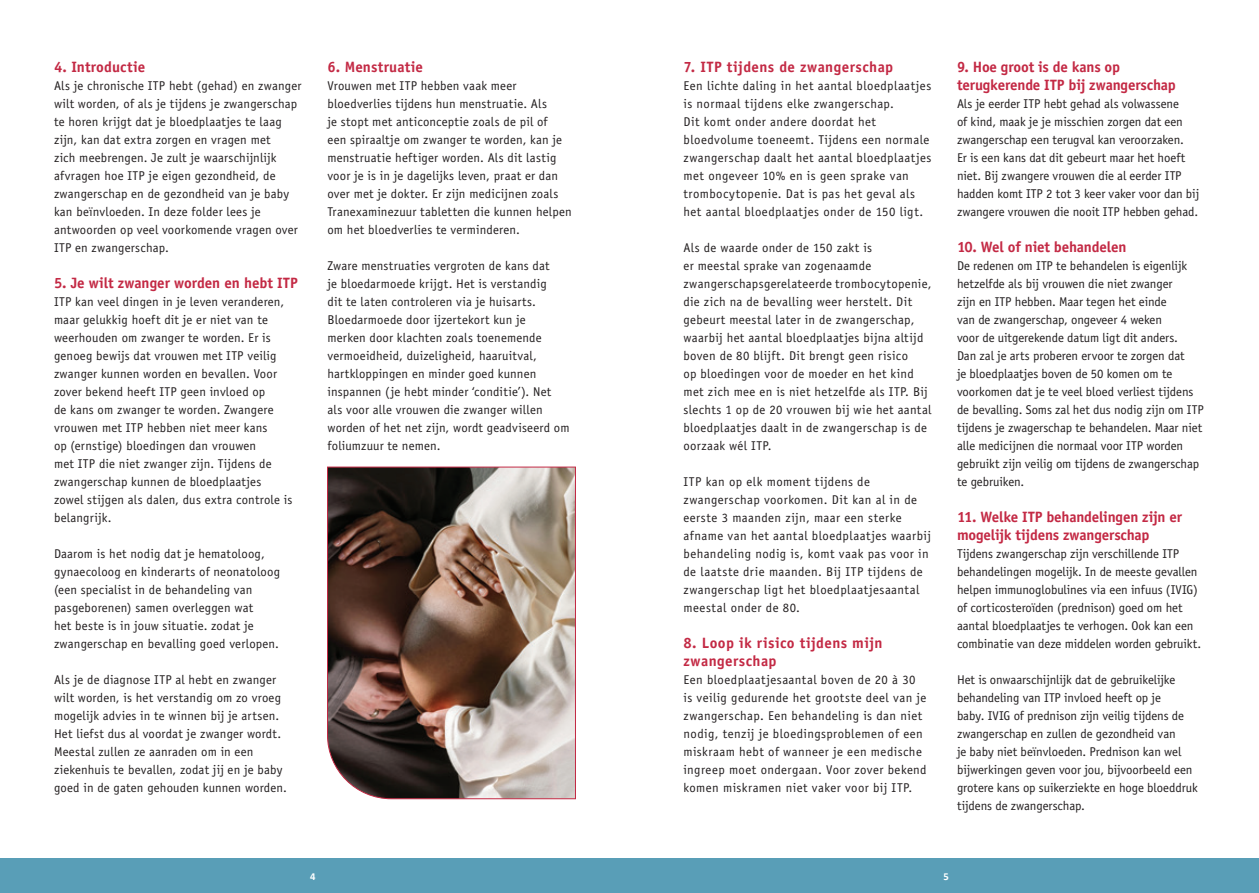
<style>
.page{position:relative;width:1259px;height:893px;background:#fff}
.page>*{position:absolute;margin:0;border:0;box-sizing:border-box;transform-origin:0 0}
.t1{font:700 15px/18px "Officina Sans Std";letter-spacing:-.005em;color:#c32944}
.t2{font:700 15px/18px "Officina Sans Std";letter-spacing:.03em;color:#c32944}
.t3{font:12.75px/18px "Officina Sans Std";letter-spacing:.015em;color:#231f20}
.t4{font:12.75px/18px "Officina Sans Std";letter-spacing:-.005em;color:#231f20}
.t5{font:12.75px/18px "Officina Sans Std";letter-spacing:.035em;color:#231f20}
.t6{font:700 10.65px "Calibri";color:#fff}
</style>
<div class="page">
<div style="left:0;top:858px;width:1259px;height:35px;background:#599eb7"></div>
<img style="left:327px;top:466px;width:249px;height:333px">
<p class="t1" style="left:54px;top:58px;width:93px">4. Introductie</p>
<p class="t3" style="left:54px;top:77px;width:249px">Als je chronische ITP hebt (gehad) en zwanger wilt worden, of als je tijdens je zwangerschap te horen krijgt dat je bloedplaatjes te laag zijn, kan dat extra zorgen en vragen met<br>zich meebrengen. Je zult je waarschijnlijk afvragen hoe ITP je eigen gezondheid, de zwangerschap en de gezondheid van je baby kan beïnvloeden. In deze folder lees je antwoorden op veel voorkomende vragen over ITP en zwangerschap.</p>
<p class="t1" style="left:54px;top:274px;width:245px">5. Je wilt zwanger worden en hebt ITP</p>
<p class="t3" style="left:54px;top:293px;width:240px">ITP kan veel dingen in je leven veranderen, maar gelukkig hoeft dit je er niet van te weerhouden om zwanger te worden. Er is genoeg bewijs dat vrouwen met ITP veilig zwanger kunnen worden en bevallen. Voor zover bekend heeft ITP geen invloed op<br>de kans om zwanger te worden. Zwangere vrouwen met ITP hebben niet meer kans<br>op (ernstige) bloedingen dan vrouwen<br>met ITP die niet zwanger zijn. Tijdens de zwangerschap kunnen de bloedplaatjes zowel stijgen als dalen, dus extra controle is belangrijk.</p>
<p class="t3" style="left:54px;top:545px;width:228px">Daarom is het nodig dat je hematoloog, gynaecoloog en kinderarts of neonatoloog (een specialist in de behandeling van pasgeborenen) samen overleggen wat<br>het beste is in jouw situatie. zodat je zwangerschap en bevalling goed verlopen.</p>
<p class="t3" style="left:54px;top:671px;width:234px">Als je de diagnose ITP al hebt en zwanger wilt worden, is het verstandig om zo vroeg mogelijk advies in te winnen bij je artsen.<br>Het liefst dus al voordat je zwanger wordt.<br>Meestal zullen ze aanraden om in een ziekenhuis te bevallen, zodat jij en je baby goed in de gaten gehouden kunnen worden.</p>
<p class="t1" style="left:327px;top:58px;width:97px">6. Menstruatie</p>
<p class="t3" style="left:327px;top:77px;width:246px">Vrouwen met ITP hebben vaak meer bloedverlies tijdens hun menstruatie. Als<br>je stopt met anticonceptie zoals de pil of<br>een spiraaltje om zwanger te worden, kan je menstruatie heftiger worden. Als dit lastig voor je is in je dagelijks leven, praat er dan over met je dokter. Er zijn medicijnen zoals Tranexaminezuur tabletten die kunnen helpen om het bloedverlies te verminderen.</p>
<p class="t3" style="left:327px;top:257px;width:244px">Zware menstruaties vergroten de kans dat<br>je bloedarmoede krijgt. Het is verstandig<br>dit te laten controleren via je huisarts.<br>Bloedarmoede door ijzertekort kun je<br>merken door klachten zoals toenemende vermoeidheid, duizeligheid, haaruitval, hartkloppingen en minder goed kunnen inspannen (je hebt minder ‘conditie’). Net<br>als voor alle vrouwen die zwanger willen worden of het net zijn, wordt geadviseerd om foliumzuur te nemen.</p>
<p class="t2" style="left:683px;top:58px;width:211px">7. ITP tijdens de zwangerschap</p>
<p class="t5" style="left:683px;top:77px;width:249px">Een lichte daling in het aantal bloedplaatjes is normaal tijdens elke zwangerschap.<br>Dit komt onder andere doordat het bloedvolume toeneemt. Tijdens een normale zwangerschap daalt het aantal bloedplaatjes met ongeveer 10% en is geen sprake van trombocytopenie. Dat is pas het geval als het aantal bloedplaatjes onder de 150 ligt.</p>
<p class="t3" style="left:683px;top:239px;width:249px">Als de waarde onder de 150 zakt is<br>er meestal sprake van zogenaamde zwangerschapsgerelateerde trombocytopenie, die zich na de bevalling weer herstelt. Dit gebeurt meestal later in de zwangerschap, waarbij het aantal bloedplaatjes bijna altijd boven de 80 blijft. Dit brengt geen risico<br>op bloedingen voor de moeder en het kind met zich mee en is niet hetzelfde als ITP. Bij slechts 1 op de 20 vrouwen bij wie het aantal bloedplaatjes daalt in de zwangerschap is de oorzaak wél ITP.</p>
<p class="t5" style="left:683px;top:473px;width:249px">ITP kan op elk moment tijdens de zwangerschap voorkomen. Dit kan al in de eerste 3 maanden zijn, maar een sterke afname van het aantal bloedplaatjes waarbij behandeling nodig is, komt vaak pas voor in de laatste drie maanden. Bij ITP tijdens de zwangerschap ligt het bloedplaatjesaantal meestal onder de 80.</p>
<p class="t2" style="left:683px;top:634px;width:200px">8. Loop ik risico tijdens mijn zwangerschap</p>
<p class="t5" style="left:683px;top:671px;width:245px">Een bloedplaatjesaantal boven de 20 à 30 is veilig gedurende het grootste deel van je zwangerschap. Een behandeling is dan niet nodig, tenzij je bloedingsproblemen of een miskraam hebt of wanneer je een medische ingreep moet ondergaan. Voor zover bekend komen miskramen niet vaker voor bij ITP.</p>
<p class="t1" style="left:957px;top:58px;width:220px">9. Hoe groot is de kans op terugkerende ITP bij zwangerschap</p>
<p class="t4" style="left:957px;top:95px;width:244px">Als je eerder ITP hebt gehad als volwassene<br>of kind, maak je je misschien zorgen dat een zwangerschap een terugval kan veroorzaken.<br>Er is een kans dat dit gebeurt maar het hoeft niet. Bij zwangere vrouwen die al eerder ITP hadden komt ITP 2 tot 3 keer vaker voor dan bij zwangere vrouwen die nooit ITP hebben gehad.</p>
<p class="t1" style="left:957px;top:238px;width:171px">10. Wel of niet behandelen</p>
<p class="t4" style="left:957px;top:257px;width:248px">De redenen om ITP te behandelen is eigenlijk hetzelfde als bij vrouwen die niet zwanger<br>zijn en ITP hebben. Maar tegen het einde<br>van de zwangerschap, ongeveer 4 weken<br>voor de uitgerekende datum ligt dit anders.<br>Dan zal je arts proberen ervoor te zorgen dat<br>je bloedplaatjes boven de 50 komen om te voorkomen dat je te veel bloed verliest tijdens de bevalling. Soms zal het dus nodig zijn om ITP tijdens je zwagerschap te behandelen. Maar niet alle medicijnen die normaal voor ITP worden gebruikt zijn veilig om tijdens de zwangerschap te gebruiken.</p>
<p class="t1" style="left:957px;top:508px;width:226px">11. Welke ITP behandelingen zijn er mogelijk tijdens zwangerschap</p>
<p class="t4" style="left:957px;top:545px;width:246px">Tijdens zwangerschap zijn verschillende ITP behandelingen mogelijk. In de meeste gevallen helpen immunoglobulines via een infuus (IVIG) of corticosteroïden (prednison) goed om het aantal bloedplaatjes te verhogen. Ook kan een combinatie van deze middelen worden gebruikt.</p>
<p class="t4" style="left:957px;top:671px;width:242px">Het is onwaarschijnlijk dat de gebruikelijke behandeling van ITP invloed heeft op je<br>baby. IVIG of prednison zijn veilig tijdens de zwangerschap en zullen de gezondheid van<br>je baby niet beïnvloeden. Prednison kan wel bijwerkingen geven voor jou, bijvoorbeeld een grotere kans op suikerziekte en hoge bloeddruk tijdens de zwangerschap.</p>
<p class="t6" style="left:310px;top:869px;width:7px">4</p>
<p class="t6" style="left:943px;top:869px;width:7px">5</p>
</div>
